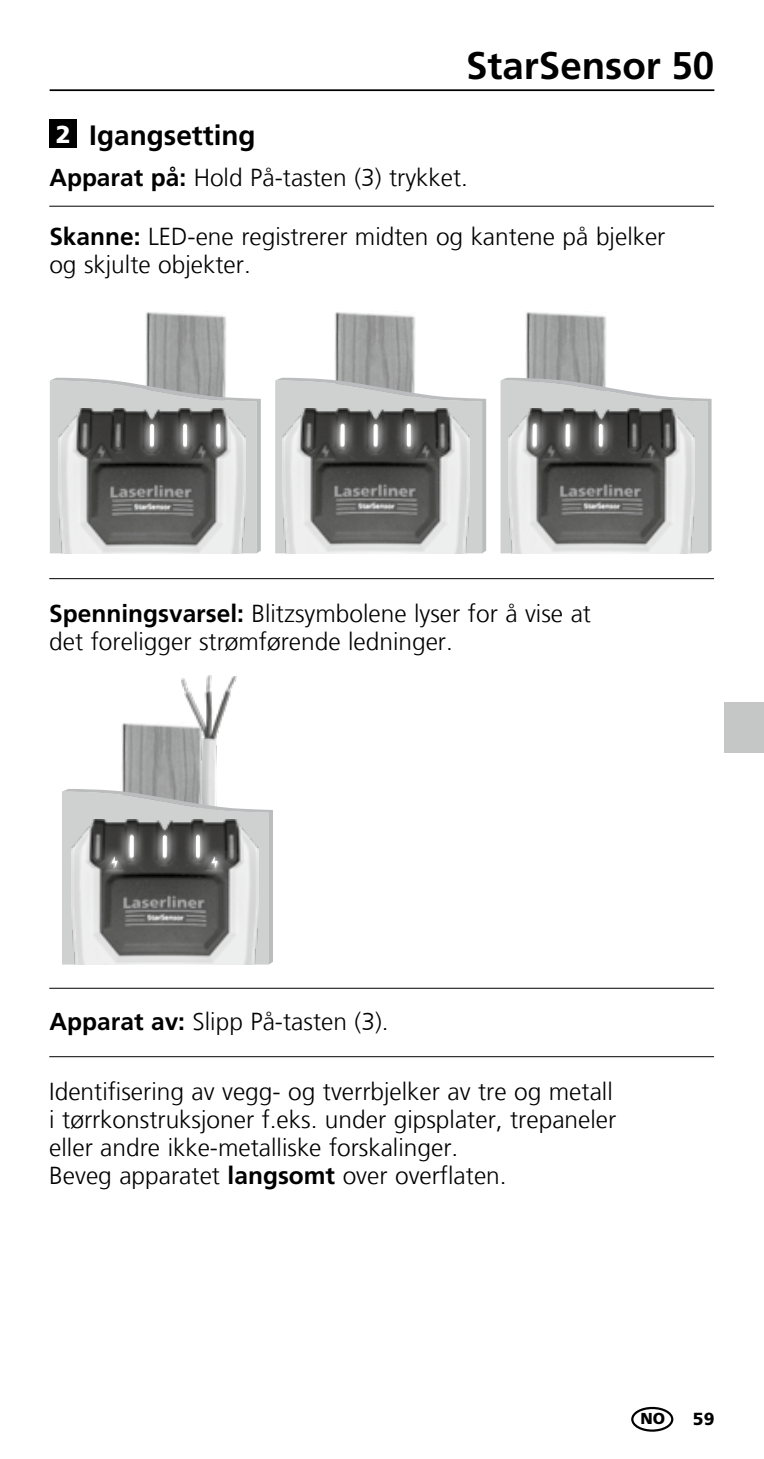
<style>
.page{position:relative;width:764px;height:1459px;background:#fff}
.page>*{position:absolute;margin:0;border:0;box-sizing:border-box;transform-origin:0 0}
.t1{font:700 38.5px "Frutiger LT Com";color:#000}
.t2{font:700 28px "Frutiger LT Com";color:#000}
.t3{font:300 24.5px/28px "Frutiger LT Com";color:#000}
.t4{font:900 17.5px "Frutiger LT Com";color:#000}
.t5{font:900 15.75px "Frutiger LT Com";color:#000}
.s1{font-weight:900;font-size:24.5px;color:#fff}
.s2{font-weight:700}
</style>
<div class="page">
<hr style="left:50px;top:89px;width:664px;height:2px;background:#000">
<hr style="left:49px;top:206px;width:665px;height:1px;background:#000">
<hr style="left:49px;top:1056px;width:665px;height:1px;background:#000">
<hr style="left:49px;top:578px;width:665px;height:1px;background:#000">
<hr style="left:49px;top:987px;width:665px;height:1px;background:#000">
<img style="left:145px;top:312px;width:81px;height:66px">
<svg style="left:50px;top:378px;width:211px;height:175px;background:#cbcccc"></svg>
<img style="left:59px;top:408px;width:186px;height:145px">
<hr style="left:150px;top:424px;width:4px;height:22px;background:#fff;border-radius:2px">
<hr style="left:183px;top:424px;width:4px;height:22px;background:#fff;border-radius:2px">
<hr style="left:216px;top:424px;width:4px;height:22px;background:#fff;border-radius:2px">
<img style="left:334px;top:312px;width:81px;height:66px">
<svg style="left:275px;top:378px;width:211px;height:175px;background:#d0d1d1"></svg>
<img style="left:283px;top:408px;width:186px;height:145px">
<svg style="left:341px;top:424px;width:4px;height:22px"></svg>
<svg style="left:374px;top:424px;width:4px;height:22px"></svg>
<svg style="left:407px;top:424px;width:4px;height:22px"></svg>
<img style="left:525px;top:312px;width:81px;height:66px">
<svg style="left:501px;top:378px;width:211px;height:175px"></svg>
<img style="left:508px;top:408px;width:187px;height:145px">
<svg style="left:533px;top:424px;width:4px;height:22px"></svg>
<svg style="left:566px;top:424px;width:4px;height:22px"></svg>
<svg style="left:599px;top:424px;width:4px;height:22px"></svg>
<img style="left:121px;top:723px;width:61px;height:66px">
<img style="left:182px;top:675px;width:54px;height:114px">
<svg style="left:62px;top:789px;width:211px;height:175px;background:#9a9b9a"></svg>
<svg style="left:130px;top:835px;width:4px;height:22px"></svg>
<svg style="left:163px;top:835px;width:4px;height:22px"></svg>
<hr style="left:196px;top:835px;width:4px;height:22px;background:#fff;border-radius:2px">
<div style="left:50px;top:119px;width:27px;height:29px;background:#000"></div>
<div style="left:631px;top:1406px;width:42px;height:25px;border:2px solid #000;border-radius:50%"></div>
<div style="left:724px;top:702px;width:40px;height:51px;background:#c5c6c6"></div>
<p class="t2" style="left:56px;top:119px;width:201px"><span class="s1">2</span> Igangsetting</p>
<h1 class="t1" style="left:466px;top:42px;width:250px">StarSensor 50</h1>
<p class="t3" style="left:49px;top:164px;width:420px"><span class="s2">Apparat på:</span> Hold På-tasten (3) trykket.</p>
<p class="t3" style="left:49px;top:222px;width:618px"><span class="s2">Skanne:</span> LED-ene registrerer midten og kantene på bjelker og skjulte objekter.</p>
<p class="t3" style="left:49px;top:600px;width:543px"><span class="s2">Spenningsvarsel:</span> Blitzsymbolene lyser for å vise at det foreligger strømførende ledninger.</p>
<p class="t3" style="left:50px;top:1008px;width:341px"><span class="s2">Apparat av:</span> Slipp På-tasten (3).</p>
<p class="t3" style="left:49px;top:1077px;width:569px">Identifisering av vegg- og tverrbjelker av tre og metall i tørrkonstruksjoner f.eks. under gipsplater, trepaneler eller andre ikke-metalliske forskalinger.<br>Beveg apparatet <span class="s2">langsomt</span> over overflaten.</p>
<p class="t5" style="left:640px;top:1409px;width:26px">NO</p>
<p class="t4" style="left:693px;top:1408px;width:23px">59</p>
</div>
